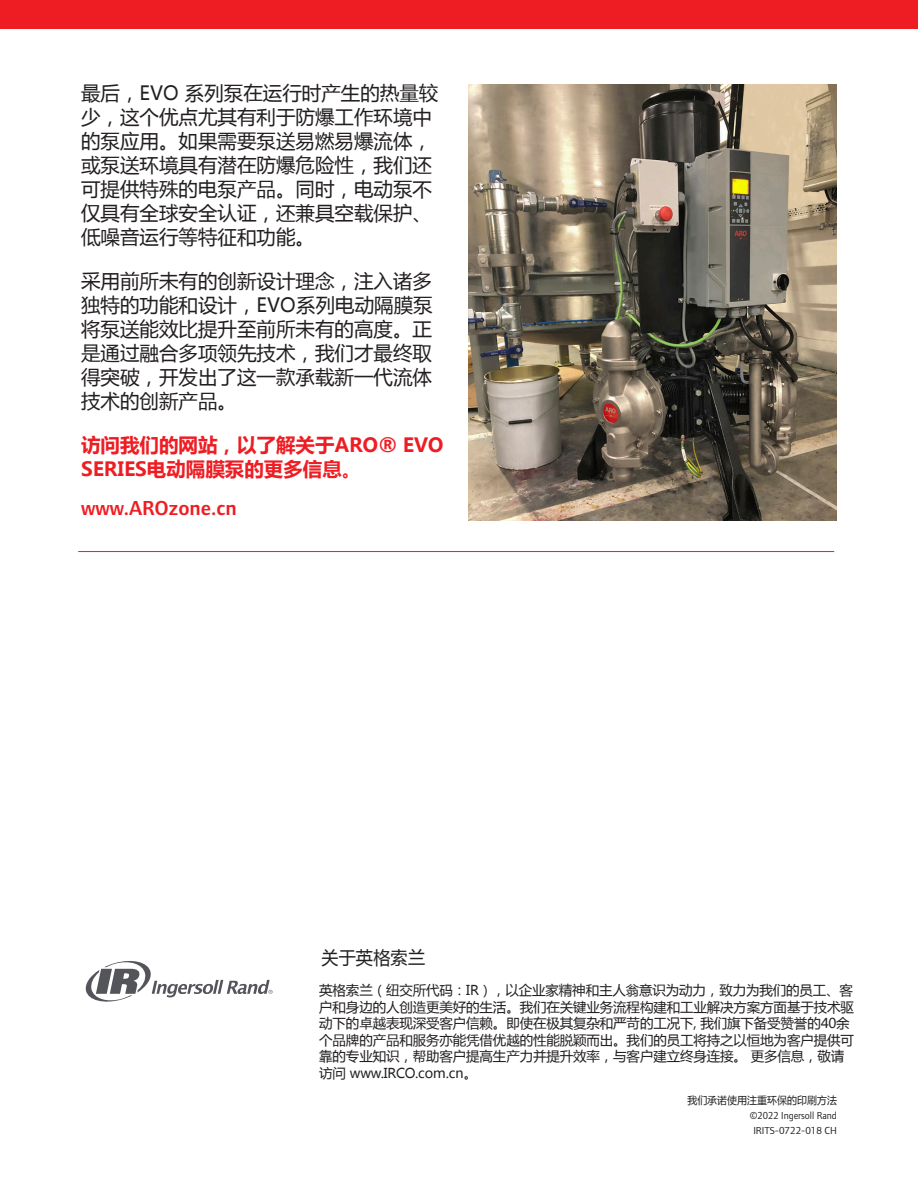
<style>
.page{position:relative;width:918px;height:1188px;background:#fff}
.page>*{position:absolute;margin:0;border:0;box-sizing:border-box;transform-origin:0 0}
.t1{font:600 21px "Foundry Form Sans";color:#ee1d23}
.t2{font:19.5px/24px "Microsoft Ya Hei";color:#231f20}
.t3{font:700 19.5px/24px "Microsoft Ya Hei";color:#ee1d23}
.t4{font:18px "Microsoft Ya Hei";letter-spacing:.02em;color:#231f20;scale:.95 1}
.t5{font:13.5px/16.5px "Microsoft Ya Hei";letter-spacing:-.01em;color:#231f20}
.t6{font:10.5px/15px "Foundry Form Sans";color:#231f20;text-align:center;scale:.95 1}
.t7{font:10.5px "Microsoft Ya Hei";color:#231f20;scale:.95 1}
.s1{font-weight:400}
</style>
<div class="page">
<div style="left:0;top:0;width:918px;height:28px;background:#ee1d23"></div>
<img style="left:468px;top:84px;width:369px;height:437px">
<hr style="left:78px;top:551px;width:756px;height:1px;background:#ee1d23">
<svg style="left:86px;top:961px;width:187px;height:41px"></svg>
<p class="t2" style="left:81px;top:80px;width:359px">最后，EVO 系列泵在运行时产生的热量较少，这个优点尤其有利于防爆工作环境中的泵应用。如果需要泵送易燃易爆流体，或泵送环境具有潜在防爆危险性，我们还可提供特殊的电泵产品。同时，电动泵不仅具有全球安全认证，还兼具空载保护、低噪音运行等特征和功能。</p>
<p class="t2" style="left:81px;top:268px;width:353px;text-align:justify">采用前所未有的创新设计理念，注入诸多独特的功能和设计，EVO系列电动隔膜泵将泵送能效比提升至前所未有的高度。正是通过融合多项领先技术，我们才最终取得突破，开发出了这一款承载新一代流体技术的创新产品。</p>
<p class="t3" style="left:81px;top:433px;width:364px">访问我们的网站，以了解关于ARO® EVO<br>SERIES电动隔膜泵的更多信息<span class="s1">。</span></p>
<p class="t1" style="left:81px;top:496px;width:157px">www.AROzone.cn</p>
<p class="t4" style="left:322px;top:946px;width:111px">关于英格索兰</p>
<p class="t5" style="left:319px;top:982px;width:536px">英格索兰（纽交所代码：IR），以企业家精神和主人翁意识为动力，致力为我们的员工、客户和身边的人创造更美好的生活。我们在关键业务流程构建和工业解决方案方面基于技术驱动下的卓越表现深受客户信赖。即使在极其复杂和严苛的工况下, 我们旗下备受赞誉的40余个品牌的产品和服务亦能凭借优越的性能脱颖而出。我们的员工将持之以恒地为客户提供可靠的专业知识，帮助客户提高生产力并提升效率，与客户建立终身连接。更多信息，敬请访问 www.IRCO.com.cn。</p>
<p class="t7" style="left:687px;top:1093px;width:159px">我们承诺使用注重环保的印刷方法</p>
<p class="t6" style="left:750px;top:1108px;width:93px">©2022 Ingersoll Rand<br>IRITS-0722-018 CH</p>
</div>
